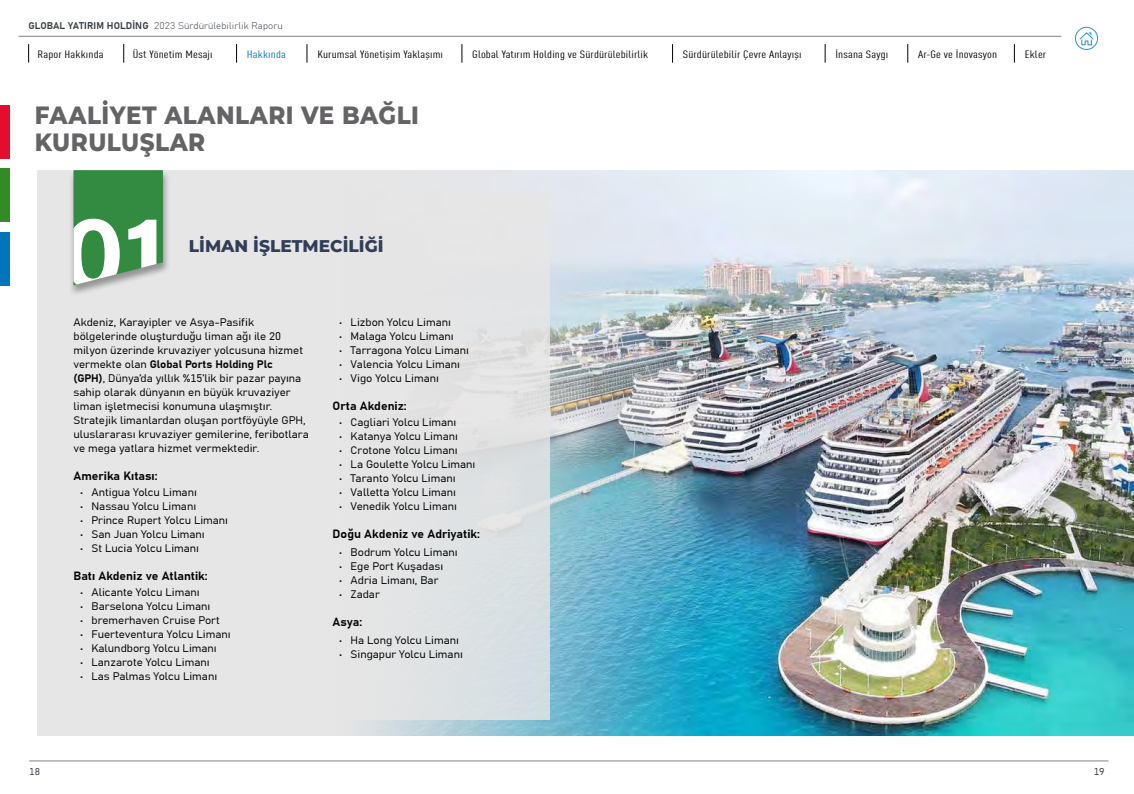
<style>
.page{position:relative;width:1134px;height:794px;background:#fff}
.page>*{position:absolute;margin:0;border:0;box-sizing:border-box;transform-origin:0 0}
.t1{font:700 100.9px "Acumin Pro";color:#fff}
.t2{font:800 25px/27px "Montserrat";letter-spacing:.02em;color:#656366;scale:.92 1}
.t3{font:800 17px "Montserrat";color:#323e58}
.t4{font:700 12px "Grandview";color:#000}
.t5{font:11px/14px "Grandview";color:#000}
.t6{font:condensed 10.5px "DIN Pro";letter-spacing:.01em;color:#000;scale:1.29 1}
.t7{font:condensed 10.5px "DIN Pro";letter-spacing:.01em;color:#0276bb;scale:1.29 1}
.t8{font:10px "Grandview";color:#363d45}
.t9{font:300 9.8px "Grandview";letter-spacing:.01em;color:#363d45}
.s1{font-weight:700}
</style>
<div class="page">
<div style="left:1075px;top:27px;width:23px;height:23px;border:1px solid #2994d2;border-radius:50%"></div>
<svg style="left:1078px;top:32px;width:16px;height:14px"></svg>
<hr style="left:18px;top:36px;width:1043px;height:1px;background:#808285">
<hr style="left:29px;top:760px;width:1079px;height:1px;background:#808285">
<svg style="left:236px;top:44px;width:1px;height:19px"></svg>
<svg style="left:307px;top:44px;width:1px;height:19px"></svg>
<svg style="left:462px;top:44px;width:1px;height:19px"></svg>
<svg style="left:672px;top:44px;width:1px;height:19px"></svg>
<svg style="left:825px;top:44px;width:1px;height:19px"></svg>
<svg style="left:907px;top:44px;width:1px;height:19px"></svg>
<svg style="left:1014px;top:44px;width:1px;height:19px"></svg>
<svg style="left:123px;top:44px;width:1px;height:19px"></svg>
<svg style="left:28px;top:44px;width:1px;height:19px"></svg>
<div style="left:0;top:168px;width:9px;height:54px;background:#338b25"></div>
<div style="left:0;top:232px;width:9px;height:53px;background:#0075ba"></div>
<div style="left:0;top:105px;width:9px;height:54px;background:#e40d2e"></div>
<img style="left:294px;top:170px;width:840px;height:566px">
<div style="left:38px;top:193px;width:512px;height:527px;background:#e7e6e6"></div>
<div style="left:69px;top:170px;width:101px;height:126px;background:#000;opacity:.36"></div>
<svg style="left:73px;top:170px;width:90px;height:115px;background:#42904f"></svg>
<p class="t9" style="left:28px;top:21px;width:256px"><span class="s1">GLOBAL YATIRIM HOLDİNG</span> 2023 Sürdürülebilirlik Raporu</p>
<p class="t6" style="left:38px;top:48px;width:53px">Rapor Hakkında</p>
<p class="t6" style="left:133px;top:48px;width:63px">Üst Yönetim Mesajı</p>
<p class="t7" style="left:247px;top:48px;width:32px">Hakkında</p>
<p class="t6" style="left:317px;top:48px;width:99px">Kurumsal Yönetişim Yaklaşımı</p>
<p class="t6" style="left:472px;top:48px;width:138px">Global Yatırım Holding ve Sürdürülebilirlik</p>
<p class="t6" style="left:683px;top:48px;width:94px">Sürdürülebilir Çevre Anlayışı</p>
<p class="t6" style="left:835px;top:48px;width:43px">İnsana Saygı</p>
<p class="t6" style="left:918px;top:48px;width:63px">Ar-Ge ve İnovasyon</p>
<p class="t6" style="left:1025px;top:48px;width:18px">Ekler</p>
<h2 class="t2" style="left:35px;top:100px;width:419px">FAALİYET ALANLARI VE BAĞLI<br>KURULUŞLAR</h2>
<h1 class="t1" style="left:62px;top:183px;width:105px">01</h1>
<h3 class="t3" style="left:189px;top:234px;width:196px">LİMAN İŞLETMECİLİĞİ</h3>
<p class="t5" style="left:73px;top:315px;width:237px">Akdeniz, Karayipler ve Asya-Pasifik bölgelerinde oluşturduğu liman ağı ile 20 milyon üzerinde kruvaziyer yolcusuna hizmet vermekte olan <span class="s1">Global Ports Holding Plc<br>(GPH)</span>, Dünya’da yıllık %15’lik bir pazar payına sahip olarak dünyanın en büyük kruvaziyer liman işletmecisi konumuna ulaşmıştır.<br>Stratejik limanlardan oluşan portföyüyle GPH, uluslararası kruvaziyer gemilerine, feribotlara ve mega yatlara hizmet vermektedir.</p>
<p class="t4" style="left:73px;top:470px;width:85px">Amerika Kıtası:</p>
<p class="t5" style="left:80px;top:485px;width:118px">• Antigua Yolcu Limanı</p>
<p class="t5" style="left:80px;top:499px;width:118px">• Nassau Yolcu Limanı</p>
<p class="t5" style="left:80px;top:513px;width:149px">• Prince Rupert Yolcu Limanı</p>
<p class="t5" style="left:80px;top:527px;width:126px">• San Juan Yolcu Limanı</p>
<p class="t5" style="left:80px;top:541px;width:120px">• St Lucia Yolcu Limanı</p>
<p class="t4" style="left:73px;top:570px;width:136px">Batı Akdeniz ve Atlantik:</p>
<p class="t5" style="left:80px;top:585px;width:121px">• Alicante Yolcu Limanı</p>
<p class="t5" style="left:80px;top:599px;width:132px">• Barselona Yolcu Limanı</p>
<p class="t5" style="left:80px;top:613px;width:141px">• bremerhaven Cruise Port</p>
<p class="t5" style="left:80px;top:627px;width:152px">• Fuerteventura Yolcu Limanı</p>
<p class="t5" style="left:80px;top:641px;width:138px">• Kalundborg Yolcu Limanı</p>
<p class="t5" style="left:80px;top:655px;width:131px">• Lanzarote Yolcu Limanı</p>
<p class="t5" style="left:80px;top:669px;width:139px">• Las Palmas Yolcu Limanı</p>
<p class="t5" style="left:339px;top:315px;width:113px">• Lizbon Yolcu Limanı</p>
<p class="t5" style="left:339px;top:329px;width:116px">• Malaga Yolcu Limanı</p>
<p class="t5" style="left:339px;top:343px;width:131px">• Tarragona Yolcu Limanı</p>
<p class="t5" style="left:339px;top:357px;width:122px">• Valencia Yolcu Limanı</p>
<p class="t5" style="left:339px;top:371px;width:101px">• Vigo Yolcu Limanı</p>
<p class="t4" style="left:333px;top:400px;width:75px">Orta Akdeniz:</p>
<p class="t5" style="left:339px;top:415px;width:119px">• Cagliari Yolcu Limanı</p>
<p class="t5" style="left:339px;top:429px;width:120px">• Katanya Yolcu Limanı</p>
<p class="t5" style="left:339px;top:443px;width:120px">• Crotone Yolcu Limanı</p>
<p class="t5" style="left:339px;top:457px;width:138px">• La Goulette Yolcu Limanı</p>
<p class="t5" style="left:339px;top:471px;width:118px">• Taranto Yolcu Limanı</p>
<p class="t5" style="left:339px;top:485px;width:118px">• Valletta Yolcu Limanı</p>
<p class="t5" style="left:339px;top:499px;width:119px">• Venedik Yolcu Limanı</p>
<p class="t4" style="left:333px;top:528px;width:149px">Doğu Akdeniz ve Adriyatik:</p>
<p class="t5" style="left:339px;top:545px;width:120px">• Bodrum Yolcu Limanı</p>
<p class="t5" style="left:339px;top:559px;width:105px">• Ege Port Kuşadası</p>
<p class="t5" style="left:339px;top:573px;width:101px">• Adria Limanı, Bar</p>
<p class="t5" style="left:339px;top:587px;width:42px">• Zadar</p>
<p class="t4" style="left:333px;top:616px;width:31px">Asya:</p>
<p class="t5" style="left:339px;top:633px;width:121px">• Ha Long Yolcu Limanı</p>
<p class="t5" style="left:339px;top:647px;width:125px">• Singapur Yolcu Limanı</p>
<p class="t8" style="left:29px;top:767px;width:12px">18</p>
<p class="t8" style="left:1094px;top:767px;width:12px">19</p>
</div>
